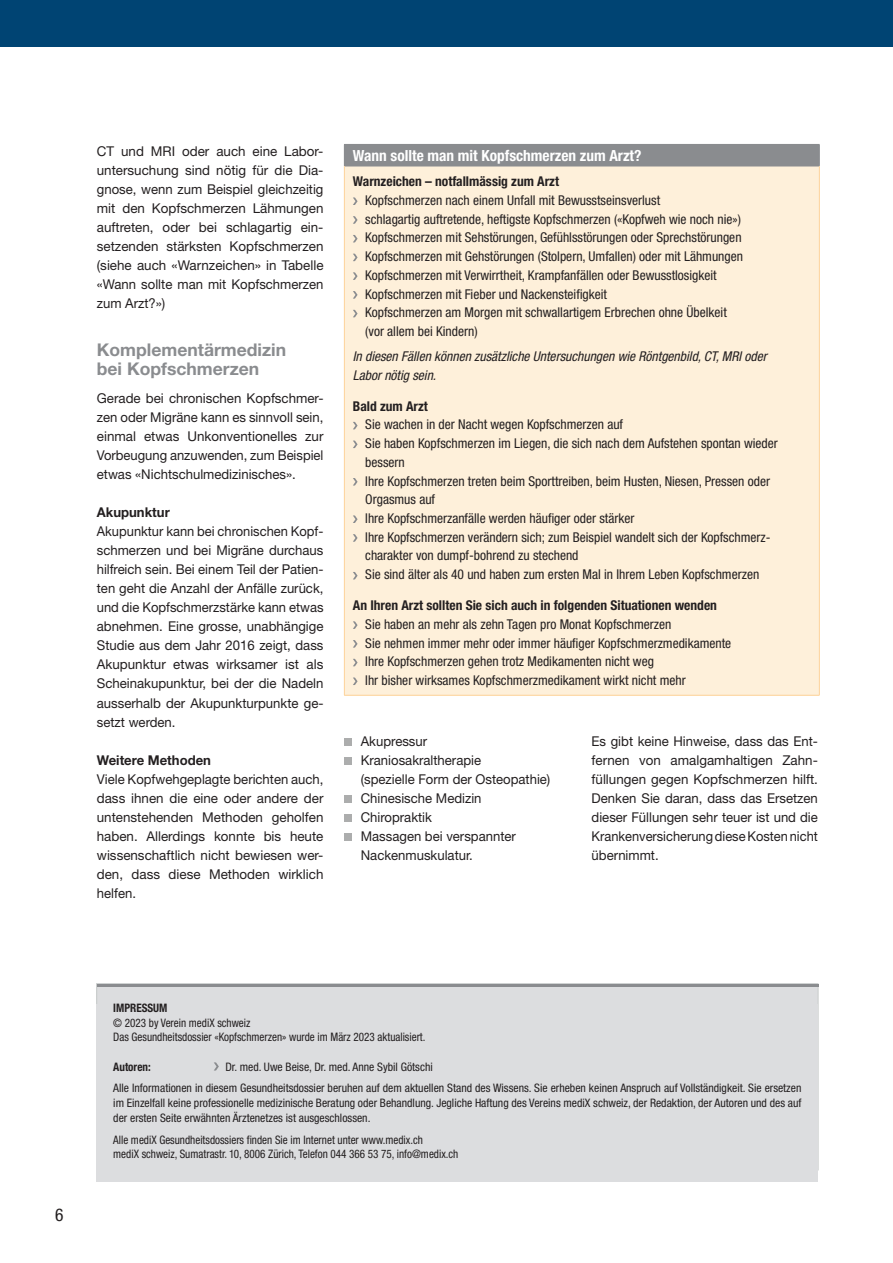
<style>
.page{position:relative;width:893px;height:1263px;background:#fff}
.page>*{position:absolute;margin:0;border:0;box-sizing:border-box;transform-origin:0 0}
.t1{font:700 17.55px/19px "Helvetica Neue LT Std";color:#8a8c8f}
.t2{font:condensed 17.55px "Helvetica Neue LT Std";color:#231f20}
.t3{font:700 condensed 15.3px "Helvetica Neue LT Std";color:#fff}
.t4{font:condensed 13.5px/18.8px "Helvetica Neue LT Std";color:#231f20}
.t5{font:13.5px/19px "Helvetica Neue LT Std";color:#231f20;text-align:justify}
.t6{font:13.5px/19px "Helvetica Neue LT Std";color:#231f20;text-align:justify;scale:.96 1}
.t7{font:700 condensed 13.5px "Helvetica Neue LT Std";color:#231f20}
.t8{font:italic condensed 13.5px/19px "Helvetica Neue";color:#231f20}
.t9{font:700 13.5px "Helvetica Neue LT Std";color:#231f20}
.t10{font:condensed 11.7px/21.9px "Helvetica Neue LT Std";color:#231f20}
.t11{font:condensed 11.7px/14.5px "Helvetica Neue LT Std";color:#231f20;scale:.95 1}
.t12{font:700 condensed 11.7px "Helvetica Neue LT Std";color:#231f20;scale:.95 1}
</style>
<div class="page">
<div style="left:344px;top:738px;width:7px;height:7px;background:#acadad"></div>
<div style="left:344px;top:757px;width:7px;height:7px;background:#acadad"></div>
<div style="left:344px;top:795px;width:7px;height:7px;background:#acadad"></div>
<div style="left:344px;top:814px;width:7px;height:7px;background:#acadad"></div>
<div style="left:344px;top:833px;width:7px;height:7px;background:#acadad"></div>
<div style="left:97px;top:984px;width:721px;height:186px;background:#dcdddf"></div>
<hr style="left:97px;top:984px;width:721px;height:3px;background:#8a8c8f">
<div style="left:97px;top:1004px;width:721px;height:177px;background:#dcdddf"></div>
<svg style="left:214px;top:1062px;width:5px;height:8px"></svg>
<div style="left:344px;top:144px;width:475px;height:22px;background:#8a8c8f"></div>
<div style="left:344px;top:166px;width:475px;height:529px;background:#fef0da"></div>
<svg style="left:819px;top:145px;width:1px;height:21px"></svg>
<hr style="left:344px;top:166px;width:475px;height:1px;background:#8a8c8f">
<hr style="left:344px;top:695px;width:475px;height:1px;background:#fdd39b">
<hr style="left:344px;top:166px;width:1px;height:529px;background:#fdd39b">
<hr style="left:819px;top:166px;width:1px;height:529px;background:#fdd39b">
<svg style="left:353px;top:197px;width:5px;height:8px"></svg>
<svg style="left:353px;top:216px;width:5px;height:8px"></svg>
<svg style="left:353px;top:235px;width:5px;height:7px"></svg>
<svg style="left:353px;top:254px;width:5px;height:7px"></svg>
<svg style="left:353px;top:272px;width:5px;height:8px"></svg>
<svg style="left:353px;top:291px;width:5px;height:8px"></svg>
<svg style="left:353px;top:310px;width:5px;height:7px"></svg>
<svg style="left:353px;top:422px;width:5px;height:7px"></svg>
<svg style="left:353px;top:441px;width:5px;height:7px"></svg>
<svg style="left:353px;top:478px;width:5px;height:7px"></svg>
<svg style="left:353px;top:515px;width:5px;height:8px"></svg>
<svg style="left:353px;top:534px;width:5px;height:8px"></svg>
<svg style="left:353px;top:572px;width:5px;height:7px"></svg>
<svg style="left:353px;top:621px;width:5px;height:8px"></svg>
<svg style="left:353px;top:640px;width:5px;height:8px"></svg>
<svg style="left:353px;top:659px;width:5px;height:7px"></svg>
<svg style="left:353px;top:677px;width:5px;height:8px"></svg>
<div style="left:0;top:0;width:893px;height:47px;background:#004473"></div>
<p class="t5" style="left:97px;top:142px;width:228px">CT und MRI oder auch eine Labor&shy;untersuchung sind nötig für die Dia&shy;gnose, wenn zum Beispiel gleichzeitig mit den Kopfschmerzen Lähmungen auftreten, oder bei schlagartig ein&shy;setzenden stärksten Kopfschmerzen (siehe auch «Warnzeichen» in Tabelle «Wann sollte man mit Kopfschmerzen zum Arzt?»)</p>
<p class="t1" style="left:97px;top:340px;width:191px">Komplementärmedizin bei Kopfschmerzen</p>
<p class="t5" style="left:97px;top:389px;width:228px">Gerade bei chronischen Kopfschmer&shy;zen oder Migräne kann es sinnvoll sein, einmal etwas Unkonventionelles zur Vorbeugung anzuwenden, zum Beispiel etwas «Nichtschulmedizinisches».</p>
<p class="t9" style="left:97px;top:504px;width:74px">Akupunktur</p>
<p class="t6" style="left:97px;top:522px;width:238px">Akupunktur kann bei chronischen Kopf&shy;schmerzen und bei Migräne durchaus hilfreich sein. Bei einem Teil der Patien&shy;ten geht die Anzahl der Anfälle zurück, und die Kopfschmerzstärke kann etwas abnehmen. Eine grosse, unabhängige Studie aus dem Jahr 2016 zeigt, dass Akupunktur etwas wirksamer ist als Scheinakupunktur, bei der die Nadeln ausserhalb der Akupunkturpunkte ge&shy;setzt werden.</p>
<p class="t9" style="left:97px;top:751px;width:116px">Weitere Methoden</p>
<p class="t5" style="left:97px;top:769px;width:228px">Viele Kopfwehgeplagte berichten auch, dass ihnen die eine oder andere der untenstehenden Methoden geholfen haben. Allerdings konnte bis heute wissenschaftlich nicht bewiesen wer&shy;den, dass diese Methoden wirklich helfen.</p>
<p class="t3" style="left:353px;top:147px;width:290px">Wann sollte man mit Kopfschmerzen zum Arzt?</p>
<p class="t7" style="left:353px;top:173px;width:208px">Warnzeichen – notfallmässig zum Arzt</p>
<p class="t4" style="left:365px;top:191px;width:379px">Kopfschmerzen nach einem Unfall mit Bewusstseinsverlust<br>schlagartig auftretende, heftigste Kopfschmerzen («Kopfweh wie noch nie»)<br>Kopfschmerzen mit Sehstörungen, Gefühlsstörungen oder Sprechstörungen Kopfschmerzen mit Gehstörungen (Stolpern, Umfallen) oder mit Lähmungen Kopfschmerzen mit Verwirrtheit, Krampfanfällen oder Bewusstlosigkeit Kopfschmerzen mit Fieber und Nackensteifigkeit<br>Kopfschmerzen am Morgen mit schwallartigem Erbrechen ohne Übelkeit (vor allem bei Kindern)</p>
<p class="t8" style="left:353px;top:346px;width:415px">In diesen Fällen können zusätzliche Untersuchungen wie Röntgenbild, CT, MRI oder<br>Labor nötig sein.</p>
<p class="t7" style="left:353px;top:398px;width:77px">Bald zum Arzt</p>
<p class="t4" style="left:365px;top:415px;width:414px">Sie wachen in der Nacht wegen Kopfschmerzen auf<br>Sie haben Kopfschmerzen im Liegen, die sich nach dem Aufstehen spontan wieder bessern<br>Ihre Kopfschmerzen treten beim Sporttreiben, beim Husten, Niesen, Pressen oder Orgasmus auf<br>Ihre Kopfschmerzanfälle werden häufiger oder stärker<br>Ihre Kopfschmerzen verändern sich; zum Beispiel wandelt sich der Kopfschmerz&shy;charakter von dumpf-bohrend zu stechend<br>Sie sind älter als 40 und haben zum ersten Mal in Ihrem Leben Kopfschmerzen</p>
<p class="t7" style="left:353px;top:597px;width:366px">An Ihren Arzt sollten Sie sich auch in folgenden Situationen wenden</p>
<p class="t4" style="left:365px;top:615px;width:368px">Sie haben an mehr als zehn Tagen pro Monat Kopfschmerzen<br>Sie nehmen immer mehr oder immer häufiger Kopfschmerzmedikamente Ihre Kopfschmerzen gehen trotz Medikamenten nicht weg<br>Ihr bisher wirksames Kopfschmerzmedikament wirkt nicht mehr</p>
<p class="t5" style="left:361px;top:731px;width:191px;text-align:left">Akupressur<br>Kraniosakraltherapie<br>(spezielle Form der Osteopathie)<br>Chinesische Medizin<br>Chiropraktik<br>Massagen bei verspannter<br>Nackenmuskulatur.</p>
<p class="t5" style="left:592px;top:731px;width:228px">Es gibt keine Hinweise, dass das Ent&shy;fernen von amalgamhaltigen Zahn&shy;füllungen gegen Kopfschmerzen hilft.<br>Denken Sie daran, dass das Ersetzen dieser Füllungen sehr teuer ist und die Krankenversicherung diese Kosten nicht übernimmt.</p>
<p class="t2" style="left:55px;top:1204px;width:10px">6</p>
<p class="t12" style="left:113px;top:1001px;width:58px">IMPRESSUM</p>
<p class="t11" style="left:113px;top:1015px;width:330px">© 2023 by Verein mediX schweiz<br>Das Gesundheitsdossier «Kopfschmerzen» wurde im März 2023 aktualisiert.</p>
<p class="t12" style="left:113px;top:1059px;width:41px">Autoren:</p>
<p class="t10" style="left:113px;top:1055px;width:690px;text-indent:112px">Dr. med. Uwe Beise, Dr. med. Anne Sybil Götschi<br>Alle Informationen in diesem Gesundheitsdossier beruhen auf dem aktuellen Stand des Wissens. Sie erheben keinen Anspruch auf Vollständigkeit. Sie ersetzen</p>
<p class="t10" style="left:113px;top:1095px;width:690px;line-height:14.5px">im Einzelfall keine professionelle medizinische Beratung oder Behandlung. Jegliche Haftung des Vereins mediX schweiz, der Redaktion, der Autoren und des auf der ersten Seite erwähnten Ärztenetzes ist ausgeschlossen.</p>
<p class="t11" style="left:113px;top:1132px;width:365px">Alle mediX Gesundheitsdossiers finden Sie im Internet unter www.medix.ch<br>mediX schweiz, Sumatrastr. 10, 8006 Zürich, Telefon 044 366 53 75, info@medix.ch</p>
</div>
